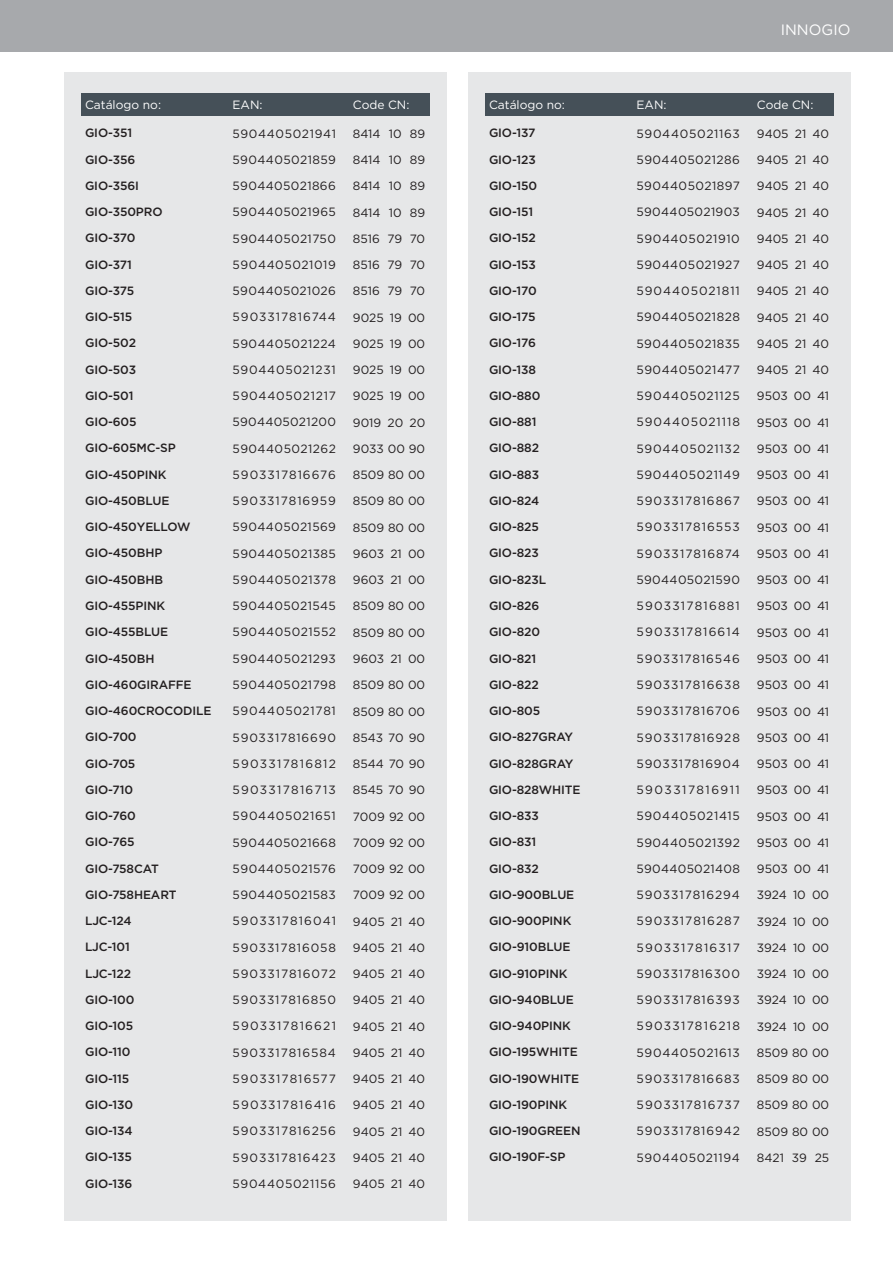
<style>
.page{position:relative;width:893px;height:1263px;background:#fff}
.page>*{position:absolute;margin:0;border:0;box-sizing:border-box;transform-origin:0 0}
.t1{font:15px "Gotham";color:#fff}
.t2{font:12px/26.2px "Gotham";letter-spacing:.02em;color:#231f20;text-align:justify}
.t3{font:500 12px/26.2px "Gotham";letter-spacing:-.01em;color:#231f20}
.t4{font:12px "Gotham";color:#fff}
</style>
<div class="page">
<div style="left:468px;top:72px;width:382px;height:1148px;background:#e6e7e8"></div>
<div style="left:485px;top:94px;width:348px;height:22px;background:#455058"></div>
<div style="left:0;top:0;width:893px;height:51px;background:#a7a9ac"></div>
<div style="left:64px;top:72px;width:382px;height:1148px;background:#e6e7e8"></div>
<div style="left:81px;top:94px;width:348px;height:22px;background:#455058"></div>
<p class="t4" style="left:85px;top:100px;width:78px">Catálogo no:</p>
<p class="t4" style="left:233px;top:100px;width:32px">EAN:</p>
<p class="t4" style="left:353px;top:100px;width:58px">Code CN:</p>
<p class="t3" style="left:85px;top:121px;width:128px">GIO-351<br>GIO-356<br>GIO-356I<br>GIO-350PRO<br>GIO-370<br>GIO-371<br>GIO-375<br>GIO-515<br>GIO-502<br>GIO-503<br>GIO-501<br>GIO-605<br>GIO-605MC-SP<br>GIO-450PINK<br>GIO-450BLUE<br>GIO-450YELLOW<br>GIO-450BHP<br>GIO-450BHB<br>GIO-455PINK<br>GIO-455BLUE<br>GIO-450BH<br>GIO-460GIRAFFE<br>GIO-460CROCODILE<br>GIO-700<br>GIO-705<br>GIO-710<br>GIO-760<br>GIO-765<br>GIO-758CAT<br>GIO-758HEART<br>LJC-124<br>LJC-101<br>LJC-122<br>GIO-100<br>GIO-105<br>GIO-110<br>GIO-115<br>GIO-130<br>GIO-134<br>GIO-135<br>GIO-136</p>
<p class="t2" style="left:233px;top:121px;width:105px">5904405021941<br>5904405021859<br>5904405021866<br>5904405021965<br>5904405021750<br>5904405021019<br>5904405021026<br>5903317816744<br>5904405021224<br>5904405021231<br>5904405021217<br>5904405021200<br>5904405021262<br>5903317816676<br>5903317816959<br>5904405021569<br>5904405021385<br>5904405021378<br>5904405021545<br>5904405021552<br>5904405021293<br>5904405021798<br>5904405021781<br>5903317816690<br>5903317816812<br>5903317816713<br>5904405021651<br>5904405021668<br>5904405021576<br>5904405021583<br>5903317816041<br>5903317816058<br>5903317816072<br>5903317816850<br>5903317816621<br>5903317816584<br>5903317816577<br>5903317816416<br>5903317816256<br>5903317816423<br>5904405021156</p>
<p class="t2" style="left:353px;top:121px;width:74px">8414 10 89<br>8414 10 89<br>8414 10 89<br>8414 10 89<br>8516 79 70<br>8516 79 70<br>8516 79 70<br>9025 19 00<br>9025 19 00<br>9025 19 00<br>9025 19 00<br>9019 20 20<br>9033 00 90<br>8509 80 00<br>8509 80 00<br>8509 80 00<br>9603 21 00<br>9603 21 00<br>8509 80 00<br>8509 80 00<br>9603 21 00<br>8509 80 00<br>8509 80 00<br>8543 70 90<br>8544 70 90<br>8545 70 90<br>7009 92 00<br>7009 92 00<br>7009 92 00<br>7009 92 00<br>9405 21 40<br>9405 21 40<br>9405 21 40<br>9405 21 40<br>9405 21 40<br>9405 21 40<br>9405 21 40<br>9405 21 40<br>9405 21 40<br>9405 21 40<br>9405 21 40</p>
<p class="t1" style="left:781px;top:22px;width:71px">INNOGIO</p>
<p class="t4" style="left:489px;top:100px;width:78px">Catálogo no:</p>
<p class="t4" style="left:637px;top:100px;width:32px">EAN:</p>
<p class="t4" style="left:757px;top:100px;width:58px">Code CN:</p>
<p class="t3" style="left:489px;top:121px;width:93px">GIO-137<br>GIO-123<br>GIO-150<br>GIO-151<br>GIO-152<br>GIO-153<br>GIO-170<br>GIO-175<br>GIO-176<br>GIO-138<br>GIO-880<br>GIO-881<br>GIO-882<br>GIO-883<br>GIO-824<br>GIO-825<br>GIO-823<br>GIO-823L<br>GIO-826<br>GIO-820<br>GIO-821<br>GIO-822<br>GIO-805<br>GIO-827GRAY<br>GIO-828GRAY<br>GIO-828WHITE<br>GIO-833<br>GIO-831<br>GIO-832<br>GIO-900BLUE<br>GIO-900PINK<br>GIO-910BLUE<br>GIO-910PINK<br>GIO-940BLUE<br>GIO-940PINK<br>GIO-195WHITE<br>GIO-190WHITE<br>GIO-190PINK<br>GIO-190GREEN<br>GIO-190F-SP</p>
<p class="t2" style="left:637px;top:121px;width:105px">5904405021163<br>5904405021286<br>5904405021897<br>5904405021903<br>5904405021910<br>5904405021927<br>5904405021811<br>5904405021828<br>5904405021835<br>5904405021477<br>5904405021125<br>5904405021118<br>5904405021132<br>5904405021149<br>5903317816867<br>5903317816553<br>5903317816874<br>5904405021590<br>5903317816881<br>5903317816614<br>5903317816546<br>5903317816638<br>5903317816706<br>5903317816928<br>5903317816904<br>5903317816911<br>5904405021415<br>5904405021392<br>5904405021408<br>5903317816294<br>5903317816287<br>5903317816317<br>5903317816300<br>5903317816393<br>5903317816218<br>5904405021613<br>5903317816683<br>5903317816737<br>5903317816942<br>5904405021194</p>
<p class="t2" style="left:757px;top:121px;width:74px">9405 21 40<br>9405 21 40<br>9405 21 40<br>9405 21 40<br>9405 21 40<br>9405 21 40<br>9405 21 40<br>9405 21 40<br>9405 21 40<br>9405 21 40<br>9503 00 41<br>9503 00 41<br>9503 00 41<br>9503 00 41<br>9503 00 41<br>9503 00 41<br>9503 00 41<br>9503 00 41<br>9503 00 41<br>9503 00 41<br>9503 00 41<br>9503 00 41<br>9503 00 41<br>9503 00 41<br>9503 00 41<br>9503 00 41<br>9503 00 41<br>9503 00 41<br>9503 00 41<br>3924 10 00<br>3924 10 00<br>3924 10 00<br>3924 10 00<br>3924 10 00<br>3924 10 00<br>8509 80 00<br>8509 80 00<br>8509 80 00<br>8509 80 00<br>8421 39 25</p>
</div>
